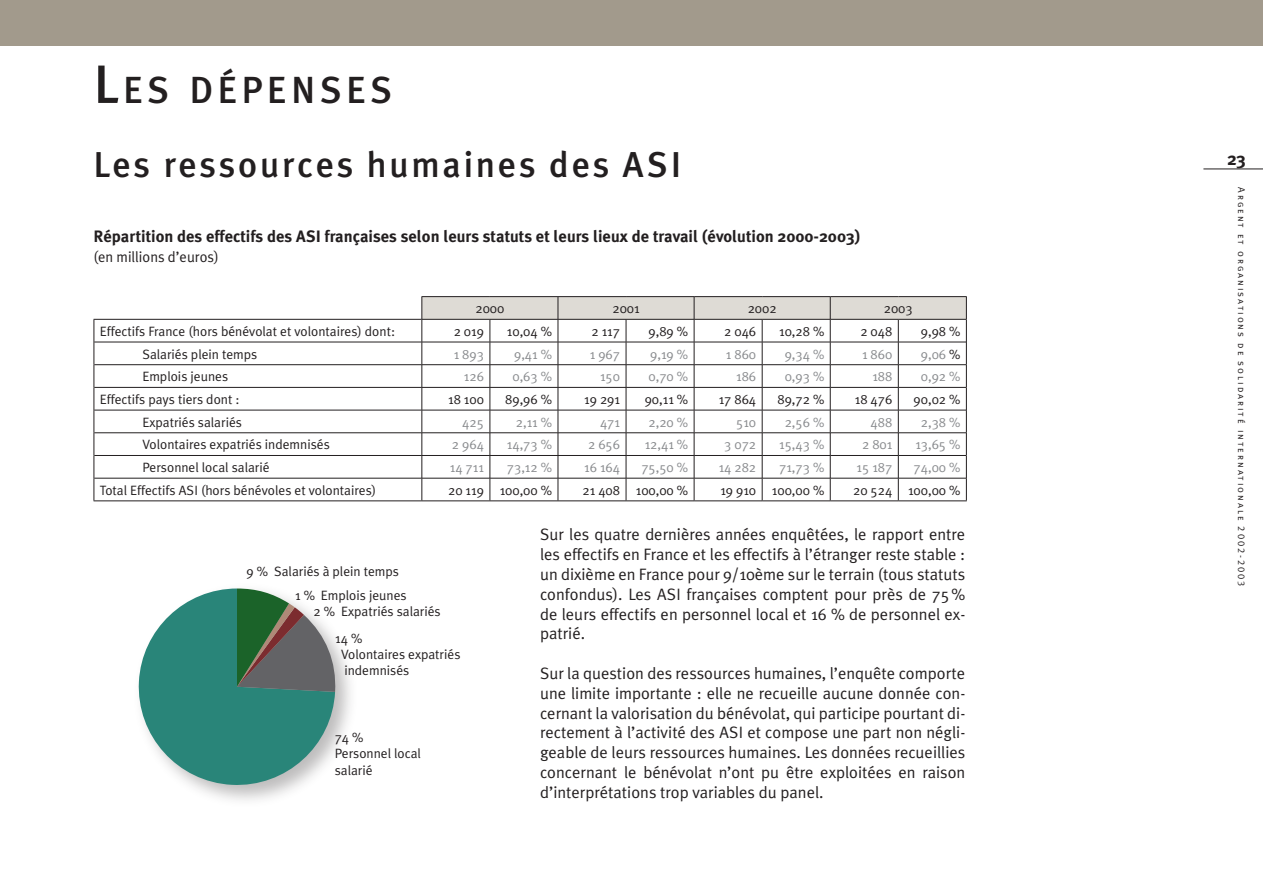
<style>
.page{position:relative;width:1263px;height:893px;background:#fff}
.page>*{position:absolute;margin:0;border:0;box-sizing:border-box;transform-origin:0 0}
.t1{font:500 37.8px "Meta Plus";letter-spacing:.115em;color:#231f20}
.t2{font:500 36px "Meta Plus";letter-spacing:.075em;color:#231f20}
.t3{font:700 18px "Meta Plus";color:#231f20}
.t4{font:16.5px/19.8px "Meta Plus Normal";color:#231f20;text-align:justify}
.t5{font:700 16.5px "Meta Plus";color:#231f20}
.t6{font:15px "Meta Plus Normal";color:#231f20}
.t7{font:13.5px/16.2px "Meta Plus Normal";color:#231f20}
.t8{font:13.5px "Meta Plus Normal";color:#8a8c8f}
.t9{font:9.75px "Meta Plus Normal Caps";letter-spacing:.2em;color:#231f20}
.s1{font-size:54px}
.s2{color:#231f20}
</style>
<div class="page">
<hr style="left:1203px;top:169px;width:60px;height:1px;background:#231f20">
<div style="left:0;top:0;width:1263px;height:46px;background:#a29a8c"></div>
<hr style="left:94px;top:342px;width:328px;height:1px;background:#231f20">
<hr style="left:94px;top:364px;width:328px;height:1px;background:#231f20">
<hr style="left:94px;top:387px;width:328px;height:1px;background:#231f20">
<hr style="left:94px;top:410px;width:328px;height:1px;background:#231f20">
<hr style="left:94px;top:432px;width:328px;height:1px;background:#231f20">
<hr style="left:94px;top:455px;width:328px;height:1px;background:#231f20">
<hr style="left:94px;top:478px;width:328px;height:1px;background:#231f20">
<hr style="left:94px;top:319px;width:328px;height:1px;background:#231f20">
<svg style="left:94px;top:320px;width:1px;height:180px"></svg>
<hr style="left:94px;top:500px;width:328px;height:1px;background:#231f20">
<hr style="left:422px;top:500px;width:68px;height:1px;background:#231f20">
<hr style="left:490px;top:500px;width:68px;height:1px;background:#231f20">
<hr style="left:558px;top:500px;width:68px;height:1px;background:#231f20">
<hr style="left:626px;top:500px;width:68px;height:1px;background:#231f20">
<hr style="left:694px;top:500px;width:68px;height:1px;background:#231f20">
<hr style="left:762px;top:500px;width:68px;height:1px;background:#231f20">
<hr style="left:830px;top:500px;width:68px;height:1px;background:#231f20">
<hr style="left:898px;top:500px;width:69px;height:1px;background:#231f20">
<hr style="left:421px;top:296px;width:69px;height:1px;background:#231f20">
<hr style="left:490px;top:296px;width:68px;height:1px;background:#231f20">
<hr style="left:558px;top:296px;width:68px;height:1px;background:#231f20">
<hr style="left:626px;top:296px;width:68px;height:1px;background:#231f20">
<hr style="left:694px;top:296px;width:68px;height:1px;background:#231f20">
<hr style="left:762px;top:296px;width:68px;height:1px;background:#231f20">
<hr style="left:830px;top:296px;width:68px;height:1px;background:#231f20">
<hr style="left:898px;top:296px;width:69px;height:1px;background:#231f20">
<svg style="left:421px;top:297px;width:546px;height:203px"></svg>
<hr style="left:422px;top:319px;width:68px;height:1px;background:#231f20">
<hr style="left:490px;top:319px;width:68px;height:1px;background:#231f20">
<hr style="left:558px;top:319px;width:68px;height:1px;background:#231f20">
<hr style="left:626px;top:319px;width:68px;height:1px;background:#231f20">
<hr style="left:694px;top:319px;width:68px;height:1px;background:#231f20">
<hr style="left:762px;top:319px;width:68px;height:1px;background:#231f20">
<hr style="left:830px;top:319px;width:68px;height:1px;background:#231f20">
<hr style="left:898px;top:319px;width:68px;height:1px;background:#231f20">
<div style="left:130px;top:583px;width:230px;height:227px;background:#231f20;opacity:.3"></div>
<svg style="left:136px;top:588px;width:201px;height:200px"></svg>
<h1 class="t1" style="left:94px;top:68px;width:300px"><span class="s1">L</span>ES DÉPENSES</h1>
<h2 class="t2" style="left:94px;top:144px;width:589px">Les ressources humaines des ASI</h2>
<p class="t5" style="left:94px;top:227px;width:768px">Répartition des effectifs des ASI françaises selon leurs statuts et leurs lieux de travail (évolution 2000-2003)</p>
<p class="t6" style="left:94px;top:248px;width:127px">(en millions d’euros)</p>
<p class="t7" style="left:475px;top:300px;width:30px">2000</p>
<p class="t7" style="left:612px;top:300px;width:29px">2001</p>
<p class="t7" style="left:748px;top:300px;width:30px">2002</p>
<p class="t7" style="left:884px;top:300px;width:30px">2003</p>
<p class="t7" style="left:100px;top:323px;width:297px">Effectifs France (hors bénévolat et volontaires) dont:</p>
<p class="t7" style="left:454px;top:323px;width:32px">2 019</p>
<p class="t7" style="left:507px;top:323px;width:47px">10,04 %</p>
<p class="t7" style="left:591px;top:323px;width:30px">2 117</p>
<p class="t7" style="left:649px;top:323px;width:41px">9,89 %</p>
<p class="t7" style="left:724px;top:323px;width:33px">2 046</p>
<p class="t7" style="left:779px;top:323px;width:47px">10,28 %</p>
<p class="t7" style="left:860px;top:323px;width:33px">2 048</p>
<p class="t7" style="left:921px;top:323px;width:41px">9,98 %</p>
<p class="t7" style="left:142px;top:346px;width:116px">Salariés plein temps</p>
<p class="t8" style="left:454px;top:346px;width:32px">1 893</p>
<p class="t8" style="left:514px;top:346px;width:39px">9,41 %</p>
<p class="t8" style="left:590px;top:346px;width:32px">1 967</p>
<p class="t8" style="left:650px;top:346px;width:39px">9,19 %</p>
<p class="t8" style="left:726px;top:346px;width:32px">1 860</p>
<p class="t8" style="left:785px;top:346px;width:41px">9,34 %</p>
<p class="t8" style="left:862px;top:346px;width:32px">1 860</p>
<p class="t8" style="left:921px;top:346px;width:41px">9,06 <span class="s2">%</span></p>
<p class="t7" style="left:142px;top:368px;width:87px">Emplois jeunes</p>
<p class="t8" style="left:464px;top:369px;width:21px">126</p>
<p class="t8" style="left:512px;top:369px;width:41px">0,63 %</p>
<p class="t8" style="left:600px;top:369px;width:21px">150</p>
<p class="t8" style="left:649px;top:369px;width:41px">0,70 %</p>
<p class="t8" style="left:736px;top:369px;width:21px">186</p>
<p class="t8" style="left:785px;top:369px;width:41px">0,93 %</p>
<p class="t8" style="left:872px;top:369px;width:21px">188</p>
<p class="t8" style="left:921px;top:369px;width:41px">0,92 %</p>
<p class="t7" style="left:100px;top:391px;width:141px">Effectifs pays tiers dont :</p>
<p class="t7" style="left:448px;top:391px;width:37px">18 100</p>
<p class="t7" style="left:505px;top:391px;width:48px">89,96 %</p>
<p class="t7" style="left:584px;top:391px;width:37px">19 291</p>
<p class="t7" style="left:645px;top:391px;width:45px">90,11 %</p>
<p class="t7" style="left:719px;top:391px;width:39px">17 864</p>
<p class="t7" style="left:777px;top:391px;width:48px">89,72 %</p>
<p class="t7" style="left:855px;top:391px;width:39px">18 476</p>
<p class="t7" style="left:914px;top:391px;width:48px">90,02 %</p>
<p class="t7" style="left:142px;top:414px;width:101px">Expatriés salariés</p>
<p class="t8" style="left:462px;top:414px;width:23px">425</p>
<p class="t8" style="left:516px;top:414px;width:38px">2,11 %</p>
<p class="t8" style="left:600px;top:414px;width:21px">471</p>
<p class="t8" style="left:649px;top:414px;width:41px">2,20 %</p>
<p class="t8" style="left:736px;top:414px;width:21px">510</p>
<p class="t8" style="left:785px;top:414px;width:41px">2,56 %</p>
<p class="t8" style="left:871px;top:414px;width:23px">488</p>
<p class="t8" style="left:921px;top:414px;width:41px">2,38 %</p>
<p class="t7" style="left:142px;top:437px;width:189px">Volontaires expatriés indemnisés</p>
<p class="t8" style="left:452px;top:437px;width:33px">2 964</p>
<p class="t8" style="left:507px;top:437px;width:47px">14,73 %</p>
<p class="t8" style="left:588px;top:437px;width:33px">2 656</p>
<p class="t8" style="left:645px;top:437px;width:45px">12,41 %</p>
<p class="t8" style="left:724px;top:437px;width:33px">3 072</p>
<p class="t8" style="left:779px;top:437px;width:47px">15,43 %</p>
<p class="t8" style="left:862px;top:437px;width:32px">2 801</p>
<p class="t8" style="left:915px;top:437px;width:47px">13,65 %</p>
<p class="t7" style="left:142px;top:459px;width:129px">Personnel local salarié</p>
<p class="t8" style="left:450px;top:460px;width:36px">14 711</p>
<p class="t8" style="left:507px;top:460px;width:47px">73,12 %</p>
<p class="t8" style="left:584px;top:460px;width:37px">16 164</p>
<p class="t8" style="left:641px;top:460px;width:48px">75,50 %</p>
<p class="t8" style="left:719px;top:460px;width:39px">14 282</p>
<p class="t8" style="left:779px;top:460px;width:47px">71,73 %</p>
<p class="t8" style="left:856px;top:460px;width:37px">15 187</p>
<p class="t8" style="left:914px;top:460px;width:48px">74,00 %</p>
<p class="t7" style="left:100px;top:482px;width:278px">Total Effectifs ASI (hors bénévoles et volontaires)</p>
<p class="t7" style="left:448px;top:482px;width:105px">20 119 100,00 %</p>
<p class="t7" style="left:583px;top:482px;width:107px">21 408 100,00 %</p>
<p class="t7" style="left:720px;top:482px;width:105px">19 910 100,00 %</p>
<p class="t7" style="left:853px;top:482px;width:109px">20 524 100,00 %</p>
<p class="t7" style="left:247px;top:563px;width:154px">9 % Salariés à plein temps</p>
<p class="t7" style="left:335px;top:598px;width:107px;line-height:26.7px;text-indent:-22px">2 % Expatriés salariés<br>14 %</p>
<p class="t7" style="left:341px;top:646px;width:121px">Volontaires expatriés indemnisés</p>
<p class="t7" style="left:295px;top:587px;width:113px">1 % Emplois jeunes</p>
<p class="t7" style="left:335px;top:729px;width:88px">74 %<br>Personnel local salarié</p>
<p class="t4" style="left:540px;top:524px;width:427px">Sur les quatre dernières années enquêtées, le rapport entre les effectifs en France et les effectifs à l’étranger reste stable : un dixième en France pour 9/10ème sur le terrain (tous statuts confondus). Les ASI françaises comptent pour près de 75% de leurs effectifs en personnel local et 16 % de personnel ex&shy;patrié.</p>
<p class="t4" style="left:540px;top:663px;width:427px">Sur la question des ressources humaines, l’enquête comporte une limite importante : elle ne recueille aucune donnée con&shy;cernant la valorisation du bénévolat, qui participe pourtant di&shy;rectement à l’activité des ASI et compose une part non négli&shy;geable de leurs ressources humaines. Les données recueillies concernant le bénévolat n’ont pu être exploitées en raison d’interprétations trop variables du panel.</p>
<p class="t3" style="left:1227px;top:148px;width:20px">23</p>
<p class="t9" style="left:1247px;top:187px;width:401px;rotate:90deg">Argent et organisations de solidarité internationale 2002-2003</p>
</div>
